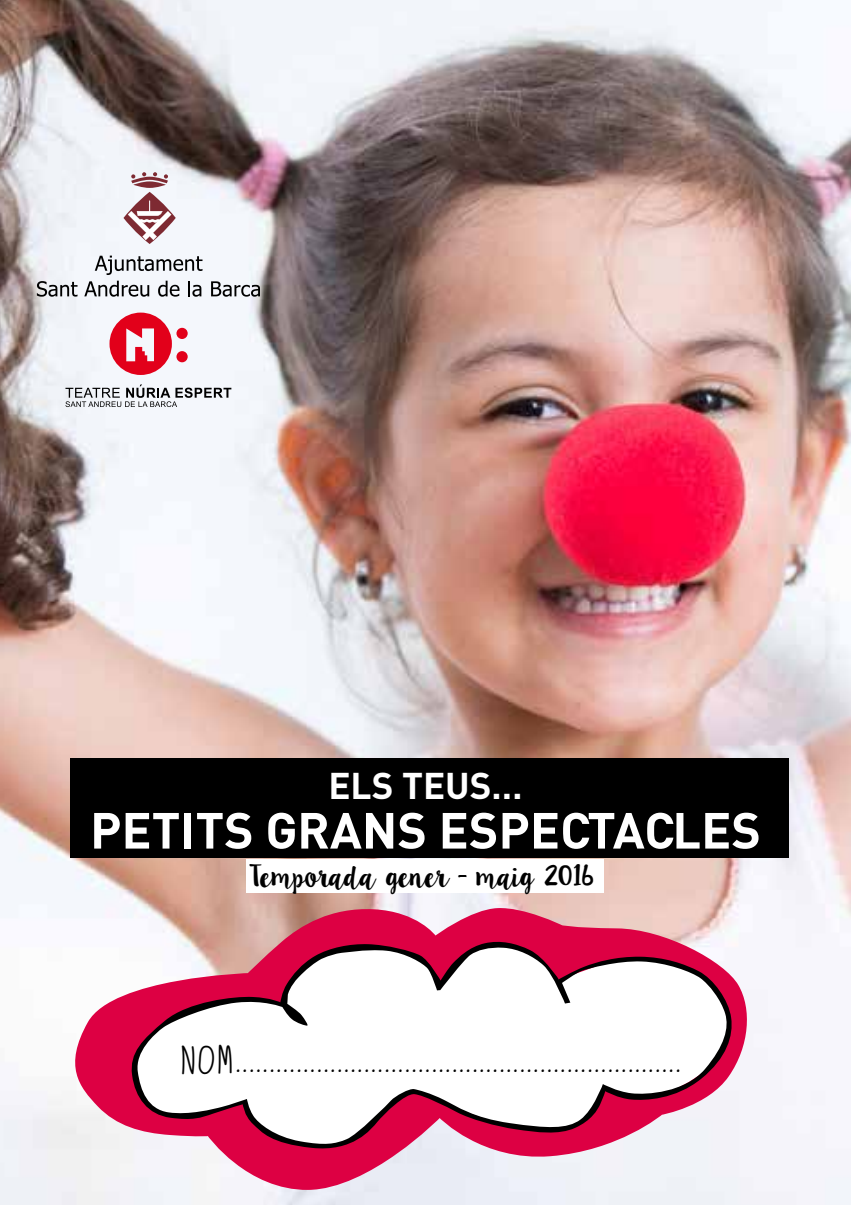
<style>
.page{position:relative;width:851px;height:1205px;background:#fff}
.page>*{position:absolute;margin:0;border:0;box-sizing:border-box;transform-origin:0 0}
.t1{font:700 50px "DIN";color:#fff}
.t2{font:700 36.75px "DIN";color:#fff}
.t3{font:28.5px "bkobiii";color:#000}
.t4{font:25px "Lilly Belle";letter-spacing:-.1em;color:#000}
.s1{font-size:38px}
</style>
<div class="page">
<img style="left:0;top:0;width:850px;height:1205px">
<svg style="left:63px;top:907px;width:689px;height:283px"></svg>
<svg style="left:129px;top:940px;width:604px;height:212px"></svg>
<svg style="left:109px;top:313px;width:63px;height:62px"></svg>
<div style="left:176px;top:328px;width:12px;height:11px;background:#e2001a;border-radius:50%"></div>
<div style="left:176px;top:351px;width:12px;height:11px;background:#e2001a;border-radius:50%"></div>
<svg style="left:65px;top:384px;width:166px;height:23px"></svg>
<svg style="left:37px;top:281px;width:40px;height:16px"></svg>
<svg style="left:84px;top:281px;width:65px;height:16px"></svg>
<svg style="left:158px;top:281px;width:21px;height:16px"></svg>
<svg style="left:188px;top:281px;width:13px;height:16px"></svg>
<svg style="left:211px;top:281px;width:49px;height:16px"></svg>
<svg style="left:95px;top:256px;width:107px;height:19px"></svg>
<svg style="left:133px;top:181px;width:33px;height:7px"></svg>
<svg style="left:131px;top:172px;width:37px;height:11px"></svg>
<svg style="left:123px;top:192px;width:53px;height:52px"></svg>
<div style="left:70px;top:758px;width:718px;height:99px;background:#000"></div>
<div style="left:247px;top:859px;width:357px;height:34px;background:#fff"></div>
<p class="t2" style="left:328px;top:761px;width:196px">ELS TEUS…</p>
<h1 class="t1" style="left:90px;top:798px;width:672px">PETITS GRANS ESPECTACLES</h1>
<p class="t4" style="left:249px;top:858px;width:347px">Temporada gener - maig 2016</p>
<p class="t3" style="left:180px;top:1044px;width:503px"><span class="s1">NOM</span>..................................................................</p>
</div>
